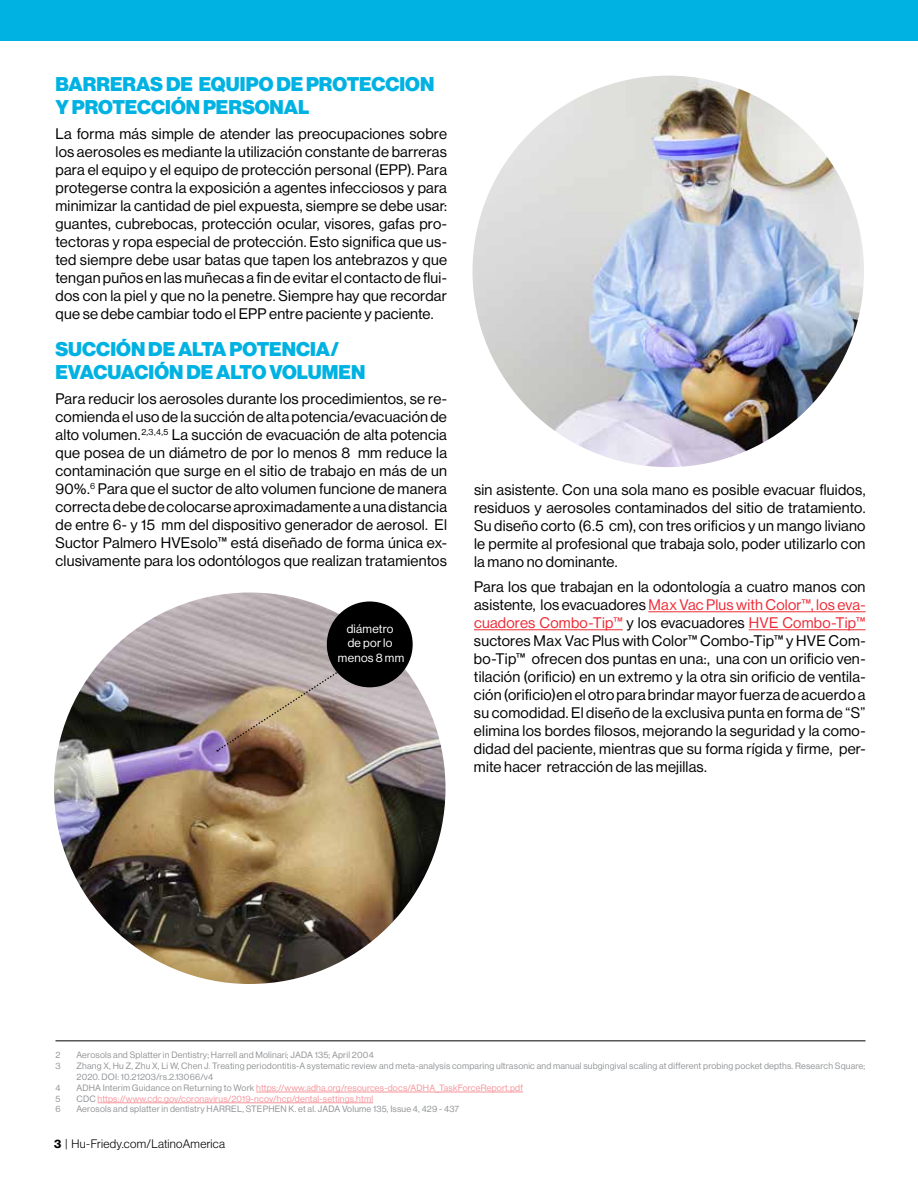
<style>
.page{position:relative;width:918px;height:1188px;background:#fff}
.page>*{position:absolute;margin:0;border:0;box-sizing:border-box;transform-origin:0 0}
.t1{font:19.5px/23.4px "N Haas Grotesk DS Pro 95 Blk";color:#00b2e2}
.t2{font:15px/18px "N Haas Grotesk DS Pro 55 Rg";letter-spacing:.015em;color:#000;text-align:justify}
.t3{font:12px "N Haas Grotesk DS Pro 45 Lt";letter-spacing:.025em;color:#000}
.t4{font:12px/14.4px "N Haas Grotesk DS Pro 55 Rg";letter-spacing:.025em;color:#fff;text-align:center}
.t5{font:9px/10.8px "N Haas Grotesk DS Pro 55 Rg";letter-spacing:.02em;color:#939598}
.t6{font:9px "N Haas Grotesk DS Pro 55 Rg";letter-spacing:.02em;color:#f6959b}
.s1{color:#ee2b37}
.s2{color:#939598}
.s3{font-family:"N Haas Grotesk DS Pro 75 Bd"}
</style>
<div class="page">
<div style="left:0;top:0;width:918px;height:40px;background:#00b2e2"></div>
<hr style="left:56px;top:1040px;width:810px;height:1px;background:#000">
<hr style="left:256px;top:1092px;width:267px;height:1px;background:#f6959b">
<hr style="left:98px;top:1103px;width:275px;height:1px;background:#f6959b">
<hr style="left:648px;top:612px;width:218px;height:1px;background:#ee2b37">
<hr style="left:474px;top:630px;width:149px;height:1px;background:#ee2b37">
<hr style="left:749px;top:630px;width:117px;height:1px;background:#ee2b37">
<img style="left:472px;top:76px;width:392px;height:391px;border-radius:196px">
<img style="left:54px;top:592px;width:392px;height:392px;border-radius:196px">
<div style="left:327px;top:602px;width:86px;height:85px;background:#000;border-radius:50%"></div>
<img style="left:217px;top:671px;width:122px;height:80px">
<h1 class="t1" style="left:56px;top:72px;width:380px">BARRERAS DE EQUIPO DE PROTECCION<br>Y PROTECCIÓN PERSONAL</h1>
<p class="t2" style="left:56px;top:125px;width:393px">La forma más simple de atender las preocupaciones sobre los aerosoles es mediante la utilización constante de barreras para el equipo y el equipo de protección personal (EPP). Para protegerse contra la exposición a agentes infecciosos y para minimizar la cantidad de piel expuesta, siempre se debe usar: guantes, cubrebocas, protección ocular, visores, gafas pro&shy;tectoras y ropa especial de protección. Esto significa que us&shy;ted siempre debe usar batas que tapen los antebrazos y que tengan puños en las muñecas a fin de evitar el contacto de flui&shy;dos con la piel y que no la penetre. Siempre hay que recordar que se debe cambiar todo el EPP entre paciente y paciente.</p>
<h1 class="t1" style="left:56px;top:337px;width:311px">SUCCIÓN DE ALTA POTENCIA/<br>EVACUACIÓN DE ALTO VOLUMEN</h1>
<p class="t2" style="left:56px;top:390px;width:393px">Para reducir los aerosoles durante los procedimientos, se re&shy;comienda el uso de la succión de alta potencia/evacuación de alto volumen.<sup>2,3,4,5</sup> La succión de evacuación de alta potencia que posea de un diámetro de por lo menos 8 mm reduce la contaminación que surge en el sitio de trabajo en más de un 90%.<sup>6</sup> Para que el suctor de alto volumen funcione de manera correcta debe de colocarse aproximadamente a una distancia de entre 6- y 15 mm del dispositivo generador de aerosol. El Suctor Palmero HVEsolo™ está diseñado de forma única ex&shy;clusivamente para los odontólogos que realizan tratamientos</p>
<p class="t4" style="left:338px;top:621px;width:68px">diámetro<br>de por lo menos 8 mm</p>
<p class="t2" style="left:474px;top:481px;width:393px">sin asistente. Con una sola mano es posible evacuar fluidos, residuos y aerosoles contaminados del sitio de tratamiento.<br>Su diseño corto (6.5 cm), con tres orificios y un mango liviano le permite al profesional que trabaja solo, poder utilizarlo con la mano no dominante.</p>
<p class="t2" style="left:474px;top:578px;width:393px">Para los que trabajan en la odontología a cuatro manos con asistente, los evacuadores <span class="s1">Max Vac Plus with Color™, los eva&shy;cuadores Combo-Tip™</span> y los evacuadores <span class="s1">HVE Combo-Tip™ </span>suctores Max Vac Plus with Color™ Combo-Tip™ y HVE Com&shy;bo-Tip™ ofrecen dos puntas en una:, una con un orificio ven&shy;tilación (orificio) en un extremo y la otra sin orificio de ventila&shy;ción (orificio)en el otro para brindar mayor fuerza de acuerdo a su comodidad. El diseño de la exclusiva punta en forma de “S” elimina los bordes filosos, mejorando la seguridad y la como&shy;didad del paciente, mientras que su forma rígida y firme, per&shy;mite hacer retracción de las mejillas.</p>
<p class="t5" style="left:56px;top:1050px;width:7px">2</p>
<p class="t5" style="left:76px;top:1050px;width:299px">Aerosols and Splatter in Dentistry; Harrell and Molinari; JADA 135; April 2004</p>
<p class="t5" style="left:56px;top:1061px;width:7px">3</p>
<p class="t5" style="left:76px;top:1061px;width:790px">Zhang X, Hu Z, Zhu X, Li W, Chen J. Treating periodontitis-A systematic review and meta-analysis comparing ultrasonic and manual subgingival scaling at different probing pocket depths. Research Square;<br>2020. DOI: 10.21203/rs.2.13066/v4</p>
<p class="t5" style="left:56px;top:1082px;width:7px">4</p>
<p class="t6" style="left:76px;top:1083px;width:448px"><span class="s2">ADHA Interim Guidance on Returning to Work</span> https://www.adha.org/resources-docs/ADHA_TaskForceReport.pdf</p>
<p class="t5" style="left:56px;top:1093px;width:6px">5</p>
<p class="t6" style="left:76px;top:1093px;width:298px"><span class="s2">CDC</span> https://www.cdc.gov/coronavirus/2019-ncov/hcp/dental-settings.html</p>
<p class="t5" style="left:56px;top:1104px;width:7px">6</p>
<p class="t5" style="left:76px;top:1104px;width:384px">Aerosols and splatter in dentistry HARREL, STEPHEN K. et al. JADA Volume 135, Issue 4, 429 - 437</p>
<p class="t3" style="left:54px;top:1138px;width:173px"><span class="s3">3</span> | Hu-Friedy.com/LatinoAmerica</p>
</div>
